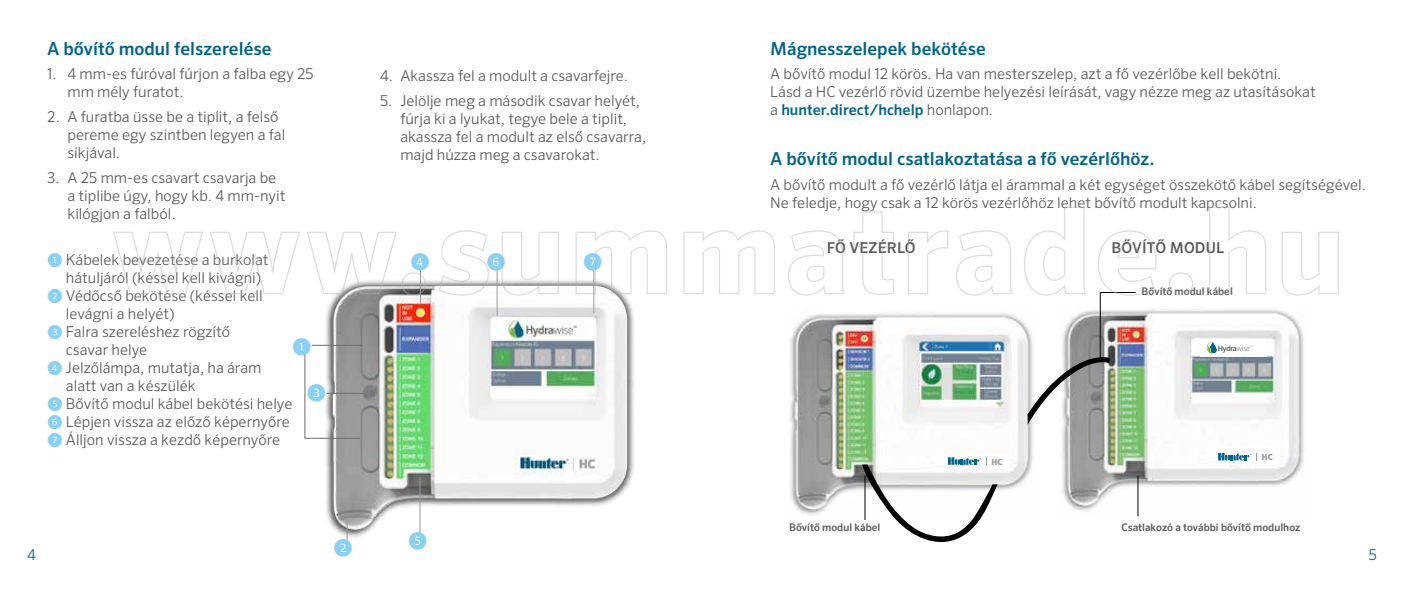
<style>
.page{position:relative;width:1404px;height:594px;background:#fff}
.page>*{position:absolute;margin:0;border:0;box-sizing:border-box;transform-origin:0 0}
.t1{font:300 18.75px "Sero Pro";color:#89d0f3}
.t2{font:500 18px "Sero Pro";color:#006488}
.t3{font:300 15px/18px "Sero Pro";color:#58595b}
.t4{font:500 15px "Sero Pro";letter-spacing:.01em;color:#58595b}
.t5{font:300 15px "Sero Pro";color:#006488}
.t6{font:500 10.5px "Sero Pro";color:#58595b}
.t7{font:900 8.4px "Sero Pro";color:#9e9d9e}
.t8{font:500 7.5px "Sero Pro";letter-spacing:-.045em;color:#585b58}
.t9{font:100 3.3px "Sero Pro";color:#585b58}
.s1{color:#89d0f3}
.s2{font-weight:500;color:#006488}
.s3{font-weight:200}
</style>
<div class="page">
<img style="left:324px;top:276px;width:310px;height:267px">
<hr style="left:312px;top:345px;width:50px;height:1px;background:#716f6c">
<svg style="left:304px;top:353px;width:57px;height:86px"></svg>
<svg style="left:347px;top:520px;width:1px;height:23px"></svg>
<hr style="left:327px;top:393px;width:35px;height:1px;background:#716f6c">
<hr style="left:420px;top:268px;width:1px;height:37px;background:#9c9896">
<hr style="left:420px;top:477px;width:1px;height:57px;background:#9c9896">
<hr style="left:497px;top:269px;width:1px;height:47px;background:#9c9896">
<hr style="left:594px;top:269px;width:1px;height:44px;background:#9c9896">
<img style="left:789px;top:313px;width:244px;height:203px">
<img style="left:1062px;top:306px;width:242px;height:210px">
<div style="left:944px;top:454px;width:65px;height:14px;background:#fff"></div>
<div style="left:1220px;top:446px;width:60px;height:19px;background:#fff"></div>
<div style="left:1200px;top:339px;width:67px;height:17px;background:#fff"></div>
<svg style="left:1218px;top:453px;width:39px;height:8px"></svg>
<svg style="left:1207px;top:342px;width:10px;height:11px"></svg>
<svg style="left:862px;top:457px;width:136px;height:85px"></svg>
<svg style="left:1027px;top:354px;width:83px;height:71px"></svg>
<hr style="left:865px;top:476px;width:1px;height:44px;background:#000">
<hr style="left:1138px;top:476px;width:1px;height:40px;background:#000">
<hr style="left:1100px;top:292px;width:1px;height:66px;background:#000">
<svg style="left:113px;top:232px;width:285px;height:63px"></svg>
<div style="left:402px;top:272px;width:24px;height:24px;border:1px solid #b1b4b6;border-radius:50%"></div>
<svg style="left:438px;top:230px;width:52px;height:66px"></svg>
<svg style="left:501px;top:232px;width:59px;height:64px"></svg>
<svg style="left:575px;top:230px;width:92px;height:65px"></svg>
<svg style="left:683px;top:230px;width:92px;height:64px"></svg>
<svg style="left:788px;top:230px;width:57px;height:66px"></svg>
<svg style="left:853px;top:211px;width:41px;height:84px"></svg>
<svg style="left:907px;top:230px;width:42px;height:64px"></svg>
<svg style="left:956px;top:230px;width:57px;height:66px"></svg>
<svg style="left:1024px;top:206px;width:62px;height:90px"></svg>
<svg style="left:1098px;top:230px;width:59px;height:66px"></svg>
<div style="left:1169px;top:272px;width:24px;height:24px;border:1px solid #b1b4b6;border-radius:50%"></div>
<svg style="left:1209px;top:206px;width:58px;height:88px"></svg>
<svg style="left:1281px;top:232px;width:58px;height:64px"></svg>
<p class="t2" style="left:47px;top:37px;width:226px">A bővítő modul felszerelése</p>
<p class="t3" style="left:68px;top:65px;width:248px;text-indent:-20px">1. 4 mm-es fúróval fúrjon a falba egy 25 mm mély furatot.</p>
<p class="t3" style="left:68px;top:108px;width:219px;text-indent:-20px">2. A furatba üsse be a tiplit, a felső pereme egy szintben legyen a fal síkjával.</p>
<p class="t3" style="left:68px;top:168px;width:219px;text-indent:-20px">3. A 25 mm-es csavart csavarja be a tiplibe úgy, hogy kb. 4 mm-nyit kilógjon a falból.</p>
<p class="t3" style="left:380px;top:67px;width:249px">4. Akassza fel a modult a csavarfejre.</p>
<p class="t3" style="left:400px;top:91px;width:247px;text-indent:-20px">5. Jelölje meg a második csavar helyét, fúrja ki a lyukat, tegye bele a tiplit, akassza fel a modult az első csavarra, majd húzza meg a csavarokat.</p>
<p class="t3" style="left:48px;top:251px;width:222px"><span class="s1">①</span> Kábelek bevezetése a burkolat</p>
<p class="t1" style="left:487px;top:250px;width:20px">⑥</p>
<p class="t1" style="left:583px;top:250px;width:20px">⑦</p>
<p class="t3" style="left:66px;top:269px;width:197px">hátuljáról (késsel kell kivágni)</p>
<p class="t3" style="left:48px;top:287px;width:217px"><span class="s1">②</span> Védőcső bekötése (késsel kell</p>
<p class="t3" style="left:66px;top:305px;width:110px">levágni a helyét)</p>
<p class="t3" style="left:48px;top:323px;width:184px"><span class="s1">③</span> Falra szereléshez rögzítő</p>
<p class="t3" style="left:66px;top:341px;width:83px">csavar helye</p>
<p class="t3" style="left:48px;top:359px;width:215px"><span class="s1">④</span> Jelzőlámpa, mutatja, ha áram</p>
<p class="t3" style="left:66px;top:377px;width:131px">alatt van a készülék</p>
<p class="t3" style="left:48px;top:395px;width:246px"><span class="s1">⑤</span> Bővítő modul kábel bekötési helye</p>
<p class="t3" style="left:48px;top:413px;width:244px"><span class="s1">⑥</span> Lépjen vissza az előző képernyőre</p>
<p class="t3" style="left:48px;top:431px;width:234px"><span class="s1">⑦</span> Álljon vissza a kezdő képernyőre</p>
<p class="t1" style="left:411px;top:250px;width:20px">④</p>
<p class="t1" style="left:292px;top:335px;width:20px">①</p>
<p class="t1" style="left:307px;top:381px;width:20px">③</p>
<p class="t2" style="left:770px;top:37px;width:217px">Mágnesszelepek bekötése</p>
<p class="t3" style="left:770px;top:65px;width:547px">A bővítő modul 12 körös. Ha van mesterszelep, azt a fő vezérlőbe kell bekötni.<br>Lásd a HC vezérlő rövid üzembe helyezési leírását, vagy nézze meg az utasításokat a <span class="s2">hunter.direct/hchelp</span> honlapon.</p>
<p class="t2" style="left:770px;top:148px;width:386px">A bővítő modul csatlakoztatása a fő vezérlőhöz.</p>
<p class="t3" style="left:770px;top:175px;width:597px">A bővítő modult a fő vezérlő látja el árammal a két egységet összekötő kábel segítségével.<br>Ne feledje, hogy csak a 12 körös vezérlőhöz lehet bővítő modult kapcsolni.</p>
<p class="t4" style="left:827px;top:239px;width:90px">Fő vezérlő</p>
<p class="t4" style="left:1111px;top:239px;width:114px">Bővítő modul</p>
<p class="t6" style="left:1142px;top:285px;width:93px">Bővítő modul kábel</p>
<p class="t7" style="left:991px;top:457px;width:13px">HC</p>
<p class="t8" style="left:1218px;top:344px;width:34px">Hydra<span class="s3">wise</span></p>
<p class="t9" style="left:1250px;top:345px;width:4px">™</p>
<p class="t7" style="left:1261px;top:452px;width:13px">HC</p>
<p class="t6" style="left:789px;top:521px;width:93px">Bővítő modul kábel</p>
<p class="t6" style="left:1122px;top:521px;width:180px">Csatlakozó a további bővítő modulhoz</p>
<p class="t1" style="left:409px;top:529px;width:20px">⑤</p>
<p class="t1" style="left:334px;top:537px;width:20px">②</p>
<p class="t5" style="left:27px;top:545px;width:10px">4</p>
<p class="t5" style="left:1369px;top:545px;width:10px">5</p>
</div>
